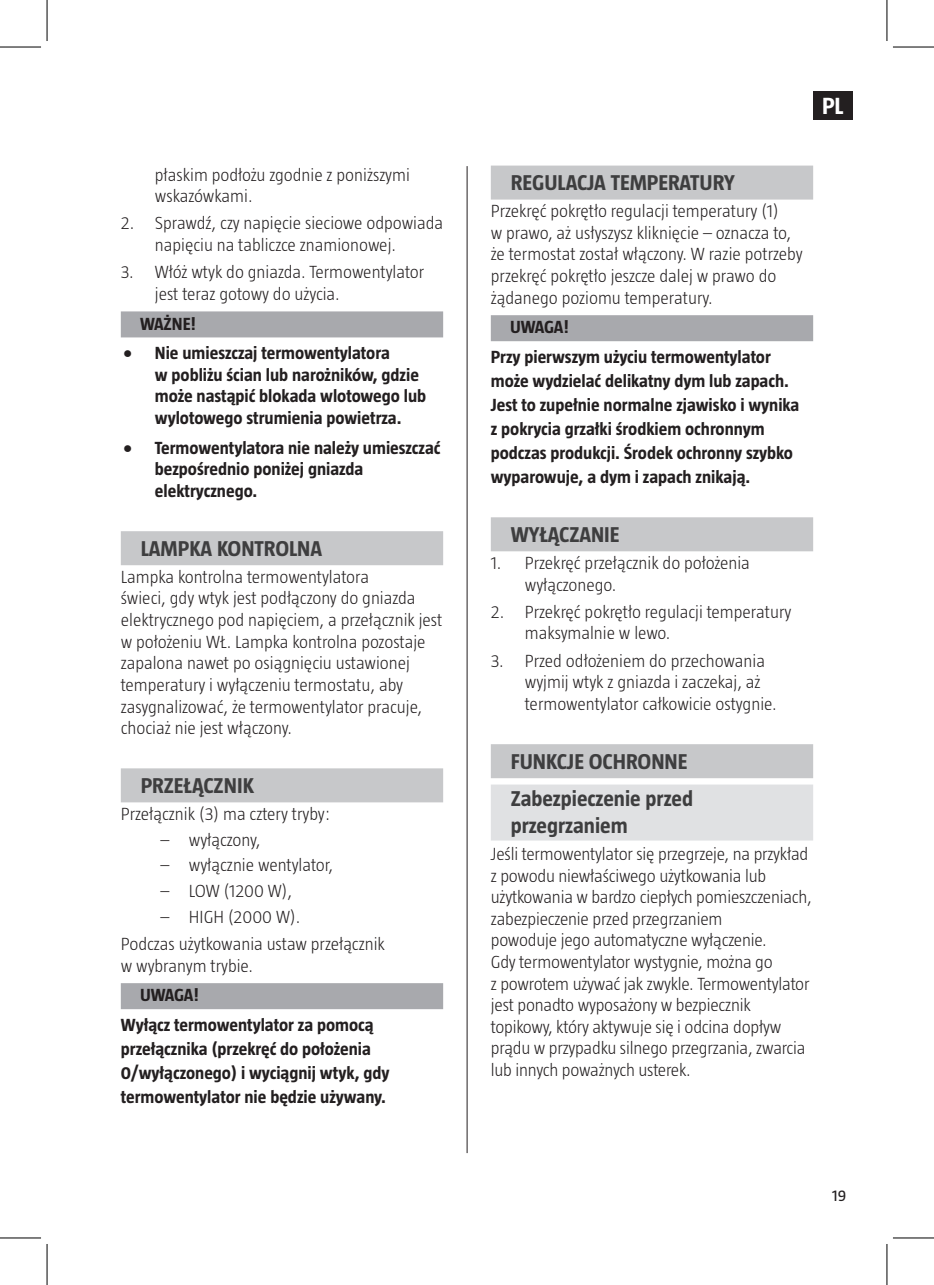
<style>
.page{position:relative;width:934px;height:1285px;background:#fff}
.page>*{position:absolute;margin:0;border:0;box-sizing:border-box;transform-origin:0 0}
.t1{font:700 24px "Taz";color:#fff}
.Underrubrik{font:700 22px "Taz";color:#3e3e3f}
.Liten_rubrik_Dubbla{font:700 22px/26.4px "Taz";color:#3e3e3f}
.Brödtext{font:300 18px/21.6px "Taz";color:#231f20}
.Brödtext__VARNING__O{font:700 18px/24px "Taz";color:#231f20}
.OBS__PL{font:700 18px "Taz";letter-spacing:-.015em;color:#231f20}
.VIKTIGT__PL{font:700 18px "Taz";letter-spacing:-.005em;color:#231f20}
.t2{font:16px "Taz";color:#231f20}
</style>
<div class="page">
<div style="left:812px;top:91px;width:39px;height:28px;background:#231f20"></div>
<hr style="left:466px;top:166px;width:1px;height:987px;background:#231f20">
<div style="left:121px;top:311px;width:322px;height:26px;background:#a8a9ad"></div>
<div style="left:121px;top:531px;width:322px;height:34px;background:#c7c8ca"></div>
<div style="left:121px;top:768px;width:322px;height:34px;background:#c7c8ca"></div>
<div style="left:121px;top:983px;width:322px;height:26px;background:#a8a9ad"></div>
<div style="left:490px;top:166px;width:322px;height:34px;background:#c7c8ca"></div>
<div style="left:490px;top:315px;width:322px;height:26px;background:#a8a9ad"></div>
<div style="left:490px;top:517px;width:322px;height:34px;background:#c7c8ca"></div>
<div style="left:490px;top:744px;width:322px;height:34px;background:#c7c8ca"></div>
<div style="left:490px;top:784px;width:322px;height:56px;background:#e0e1e3"></div>
<hr style="left:0;top:47px;width:30px;height:1px;background:#000">
<hr style="left:903px;top:47px;width:30px;height:1px;background:#000">
<hr style="left:0;top:1237px;width:30px;height:1px;background:#000">
<hr style="left:903px;top:1237px;width:30px;height:1px;background:#000">
<hr style="left:47px;top:0;width:1px;height:30px;background:#000">
<hr style="left:47px;top:1255px;width:1px;height:30px;background:#000">
<hr style="left:886px;top:0;width:1px;height:30px;background:#000">
<hr style="left:886px;top:1255px;width:1px;height:30px;background:#000">
<hr style="left:5px;top:47px;width:36px;height:1px;background:#000">
<hr style="left:892px;top:47px;width:36px;height:1px;background:#000">
<hr style="left:5px;top:1237px;width:36px;height:1px;background:#000">
<hr style="left:892px;top:1237px;width:36px;height:1px;background:#000">
<hr style="left:47px;top:5px;width:1px;height:36px;background:#000">
<hr style="left:47px;top:1244px;width:1px;height:36px;background:#000">
<hr style="left:886px;top:5px;width:1px;height:36px;background:#000">
<hr style="left:886px;top:1244px;width:1px;height:36px;background:#000">
<p class="Brödtext" style="left:155px;top:163px;width:256px">płaskim podłożu zgodnie z poniższymi wskazówkami.</p>
<p class="Brödtext" style="left:155px;top:212px;width:289px;text-indent:-34px">2. Sprawdź, czy napięcie sieciowe odpowiada napięciu na tabliczce znamionowej.</p>
<p class="Brödtext" style="left:155px;top:261px;width:271px;text-indent:-34px">3. Włóż wtyk do gniazda. Termowentylator jest teraz gotowy do użycia.</p>
<p class="VIKTIGT__PL" style="left:140px;top:313px;width:57px">WAŻNE!</p>
<p class="Brödtext__VARNING__O" style="left:155px;top:342px;width:273px;line-height:21.6px;text-indent:-32px">• Nie umieszczaj termowentylatora<br>w pobliżu ścian lub narożników, gdzie może nastąpić blokada wlotowego lub wylotowego strumienia powietrza.</p>
<p class="Brödtext__VARNING__O" style="left:155px;top:437px;width:287px;line-height:21.6px;text-indent:-32px">• Termowentylatora nie należy umieszczać bezpośrednio poniżej gniazda elektrycznego.</p>
<p class="Underrubrik" style="left:141px;top:536px;width:183px">LAMPKA KONTROLNA</p>
<p class="Brödtext" style="left:121px;top:566px;width:323px">Lampka kontrolna termowentylatora<br>świeci, gdy wtyk jest podłączony do gniazda elektrycznego pod napięciem, a przełącznik jest w położeniu WŁ. Lampka kontrolna pozostaje zapalona nawet po osiągnięciu ustawionej temperatury i wyłączeniu termostatu, aby zasygnalizować, że termowentylator pracuje, chociaż nie jest włączony.</p>
<p class="Underrubrik" style="left:141px;top:773px;width:115px">PRZEŁĄCZNIK</p>
<p class="Brödtext" style="left:121px;top:803px;width:211px">Przełącznik (3) ma cztery tryby:</p>
<p class="Brödtext" style="left:160px;top:828px;width:101px">– wyłączony,</p>
<p class="Brödtext" style="left:160px;top:854px;width:174px">– wyłącznie wentylator,</p>
<p class="Brödtext" style="left:160px;top:880px;width:133px">– LOW (1200 W),</p>
<p class="Brödtext" style="left:160px;top:905px;width:141px">– HIGH (2000 W).</p>
<p class="Brödtext" style="left:121px;top:933px;width:265px">Podczas użytkowania ustaw przełącznik w wybranym trybie.</p>
<p class="OBS__PL" style="left:140px;top:985px;width:60px">UWAGA!</p>
<p class="Brödtext__VARNING__O" style="left:121px;top:1012px;width:270px">Wyłącz termowentylator za pomocą przełącznika (przekręć do położenia 0/wyłączonego) i wyciągnij wtyk, gdy termowentylator nie będzie używany.</p>
<h1 class="t1" style="left:821px;top:92px;width:23px">PL</h1>
<p class="Underrubrik" style="left:510px;top:170px;width:225px">REGULACJA TEMPERATURY</p>
<p class="Brödtext" style="left:490px;top:200px;width:313px">Przekręć pokrętło regulacji temperatury (1)<br>w prawo, aż usłyszysz kliknięcie – oznacza to, że termostat został włączony. W razie potrzeby przekręć pokrętło jeszcze dalej w prawo do żądanego poziomu temperatury.</p>
<p class="OBS__PL" style="left:510px;top:317px;width:60px">UWAGA!</p>
<p class="Brödtext__VARNING__O" style="left:490px;top:345px;width:310px">Przy pierwszym użyciu termowentylator może wydzielać delikatny dym lub zapach.<br>Jest to zupełnie normalne zjawisko i wynika z pokrycia grzałki środkiem ochronnym podczas produkcji. Środek ochronny szybko wyparowuje, a dym i zapach znikają.</p>
<p class="Underrubrik" style="left:510px;top:522px;width:110px">WYŁĄCZANIE</p>
<p class="Brödtext" style="left:524px;top:552px;width:226px;text-indent:-34px">1. Przekręć przełącznik do położenia wyłączonego.</p>
<p class="Brödtext" style="left:524px;top:601px;width:268px;text-indent:-34px">2. Przekręć pokrętło regulacji temperatury maksymalnie w lewo.</p>
<p class="Brödtext" style="left:524px;top:649px;width:253px;text-indent:-34px">3. Przed odłożeniem do przechowania wyjmij wtyk z gniazda i zaczekaj, aż termowentylator całkowicie ostygnie.</p>
<p class="Underrubrik" style="left:510px;top:749px;width:178px">FUNKCJE OCHRONNE</p>
<p class="Liten_rubrik_Dubbla" style="left:510px;top:785px;width:184px">Zabezpieczenie przed przegrzaniem</p>
<p class="Brödtext" style="left:490px;top:843px;width:322px">Jeśli termowentylator się przegrzeje, na przykład z powodu niewłaściwego użytkowania lub użytkowania w bardzo ciepłych pomieszczeniach, zabezpieczenie przed przegrzaniem<br>powoduje jego automatyczne wyłączenie.<br>Gdy termowentylator wystygnie, można go<br>z powrotem używać jak zwykle. Termowentylator jest ponadto wyposażony w bezpiecznik topikowy, który aktywuje się i odcina dopływ prądu w przypadku silnego przegrzania, zwarcia lub innych poważnych usterek.</p>
<p class="t2" style="left:831px;top:1186px;width:15px">19</p>
</div>
